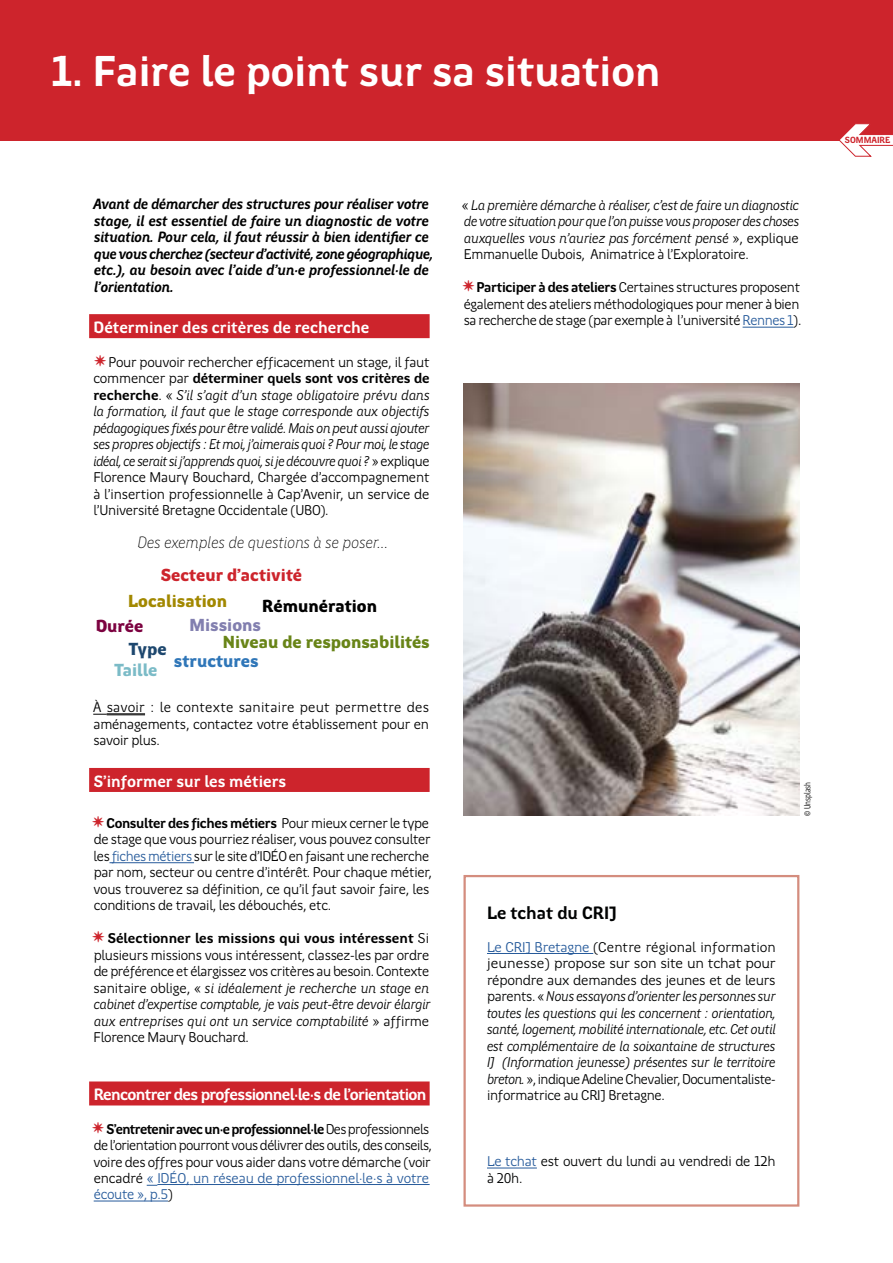
<style>
.page{position:relative;width:893px;height:1263px;background:#fff}
.page>*{position:absolute;margin:0;border:0;box-sizing:border-box;transform-origin:0 0}
.t1{font:700 43.5px "Region Bretagne New";color:#fff}
.t2{font:700 18px "Region Bretagne New";color:#010202}
.t3{font:900 17.55px "Region Bretagne New";color:#688417}
.t4{font:900 17.55px "Region Bretagne New";color:#cd242c}
.t5{font:900 17.55px "Region Bretagne New";color:#a28800}
.t6{font:900 17.55px "Region Bretagne New";color:#000}
.t7{font:900 17.55px "Region Bretagne New";color:#2f76b8}
.t8{font:900 17.55px "Region Bretagne New";color:#827faf}
.t9{font:900 17.55px "Region Bretagne New";color:#7bbbc7}
.t10{font:900 17.55px "Region Bretagne New";color:#7c0240}
.t11{font:900 17.55px "Region Bretagne New";color:#1d476e}
.t12{font:700 16.5px "Region Bretagne New";letter-spacing:-.01em;color:#fff}
.t13{font:700 16.5px "Region Bretagne New";letter-spacing:-.04em;color:#fff}
.t14{font:italic 100 16.5px "Region Bretagne New";color:#000}
.t15{font:italic 700 15px/16.5px "Region Bretagne New";letter-spacing:-.02em;color:#000}
.t16{font:14.25px/16.5px "Region Bretagne New";letter-spacing:-.025em;color:#000}
.t17{font:italic 14.25px/16.5px "Region Bretagne New";letter-spacing:-.03em;color:#000;text-align:justify}
.t18{font:italic 14.25px/16.5px "Region Bretagne New";letter-spacing:-.02em;color:#010202;text-align:justify}
.t19{font:14.25px/16.5px "Region Bretagne New";letter-spacing:-.02em;color:#010202}
.t20{font:9px "Region Bretagne Cond New";color:#000}
.t21{font:700 9px "Region Bretagne New";color:#cd242c}
.s1{font-weight:700;font-style:normal;font-size:18px;color:#cd242c}
.s2{font-style:normal}
.s3{font-weight:700;font-style:normal}
.s4{font-weight:700;font-size:18px;color:#cd242c}
.s5{font-weight:700}
.s6{color:#275b9b}
.s7{font-style:italic}
.s8{font-style:normal;color:#275b9b}
</style>
<div class="page">
<div style="left:0;top:0;width:893px;height:140px;background:#cd242c"></div>
<div style="left:89px;top:314px;width:341px;height:24px;background:#cd242c"></div>
<svg style="left:93px;top:714px;width:14px;height:1px"></svg>
<hr style="left:107px;top:713px;width:38px;height:1px;background:#000">
<hr style="left:107px;top:714px;width:38px;height:1px;background:#000">
<div style="left:89px;top:768px;width:341px;height:24px;background:#cd242c"></div>
<hr style="left:110px;top:862px;width:84px;height:1px;background:#275b9b">
<div style="left:89px;top:1081px;width:341px;height:24px;background:#cd242c"></div>
<hr style="left:157px;top:1184px;width:32px;height:1px;background:#275b9b">
<hr style="left:193px;top:1184px;width:237px;height:1px;background:#275b9b">
<hr style="left:94px;top:1200px;width:74px;height:1px;background:#275b9b">
<hr style="left:743px;top:327px;width:50px;height:1px;background:#275b9b">
<hr style="left:487px;top:953px;width:106px;height:1px;background:#275b9b">
<hr style="left:487px;top:1167px;width:50px;height:1px;background:#275b9b">
<div style="left:463px;top:875px;width:336px;height:331px;border:2px solid #d48d7e"></div>
<img style="left:463px;top:384px;width:336px;height:432px">
<svg style="left:838px;top:123px;width:55px;height:34px"></svg>
<h1 class="t1" style="left:51px;top:48px;width:611px">1. Faire le point sur sa situation</h1>
<p class="t15" style="left:94px;top:196px;width:342px">Avant de démarcher des structures pour réaliser votre stage, il est essentiel de faire un diagnostic de votre situation. Pour cela, il faut réussir à bien identifier ce que vous cherchez (secteur d’activité, zone géographique, etc.), au besoin avec l’aide d’un·e professionnel·le de l’orientation.</p>
<p class="t12" style="left:94px;top:318px;width:277px">Déterminer des critères de recherche</p>
<p class="t17" style="left:93px;top:354px;width:338px"><span class="s1">k</span><span class="s2">Pour pouvoir rechercher efficacement un stage, il faut commencer par</span> <span class="s3">déterminer quels sont vos critères de recherche</span><span class="s2">. «</span> S’il s’agit d’un stage obligatoire prévu dans la formation, il faut que le stage corresponde aux objectifs pédagogiques fixés pour être validé. Mais on peut aussi ajouter ses propres objectifs : Et moi, j’aimerais quoi ? Pour moi, le stage idéal, ce serait si j’apprends quoi, si je découvre quoi ? <span class="s2">» explique Florence Maury Bouchard, Chargée d’accompagnement à l’insertion professionnelle à Cap’Avenir, un service de l’Université Bretagne Occidentale (UBO).</span></p>
<p class="t14" style="left:137px;top:533px;width:252px">Des exemples de questions à se poser...</p>
<p class="t4" style="left:161px;top:566px;width:143px">Secteur d’activité</p>
<p class="t5" style="left:128px;top:591px;width:101px">Localisation</p>
<p class="t6" style="left:262px;top:596px;width:116px">Rémunération</p>
<p class="t10" style="left:96px;top:616px;width:49px">Durée</p>
<p class="t8" style="left:189px;top:615px;width:73px">Missions</p>
<p class="t11" style="left:128px;top:639px;width:40px">Type</p>
<p class="t9" style="left:114px;top:660px;width:45px">Taille</p>
<p class="t3" style="left:223px;top:632px;width:209px">Niveau de responsabilités</p>
<p class="t7" style="left:174px;top:652px;width:86px">structures</p>
<p class="t16" style="left:93px;top:700px;width:337px;text-align:justify">À savoir : le contexte sanitaire peut permettre des aménagements, contactez votre établissement pour en savoir plus.</p>
<p class="t12" style="left:94px;top:772px;width:194px">S’informer sur les métiers</p>
<p class="t16" style="left:92px;top:815px;width:342px"><span class="s4">k</span><span class="s5">Consulter des fiches métiers</span> Pour mieux cerner le type de stage que vous pourriez réaliser, vous pouvez consulter les <span class="s6">fiches métiers</span> sur le site d’IDÉO en faisant une recherche par nom, secteur ou centre d’intérêt. Pour chaque métier, vous trouverez sa définition, ce qu’il faut savoir faire, les conditions de travail, les débouchés, etc.</p>
<p class="t16" style="left:92px;top:931px;width:341px;text-align:justify"><span class="s4">k</span> <span class="s5">Sélectionner les missions qui vous intéressent</span> Si plusieurs missions vous intéressent, classez-les par ordre de préférence et élargissez vos critères au besoin. Contexte sanitaire oblige, « <span class="s7">si idéalement je recherche un stage en cabinet d’expertise comptable, je vais peut-être devoir élargir aux entreprises qui ont un service comptabilité</span> » affirme Florence Maury Bouchard.</p>
<p class="t13" style="left:94px;top:1085px;width:334px">Rencontrer des professionnel·le·s de l’orientation</p>
<p class="t16" style="left:92px;top:1121px;width:342px"><span class="s4">k</span><span class="s5">S’entretenir avec un·e professionnel·le</span> Des professionnels de l’orientation pourront vous délivrer des outils, des conseils, voire des offres pour vous aider dans votre démarche (voir encadré <span class="s6">« IDÉO, un réseau de professionnel·le·s à votre écoute », p.5</span>)</p>
<p class="t17" style="left:462px;top:197px;width:339px"><span class="s2">«</span> La première démarche à réaliser, c’est de faire un diagnostic de votre situation pour que l’on puisse vous proposer des choses auxquelles vous n’auriez pas forcément pensé <span class="s2">», explique Emmanuelle Dubois, Animatrice à l’Exploratoire.</span></p>
<p class="t16" style="left:462px;top:280px;width:341px"><span class="s4">k</span><span class="s5">Participer à des ateliers</span> Certaines structures proposent également des ateliers méthodologiques pour mener à bien sa recherche de stage (par exemple à l’université <span class="s6">Rennes 1</span>).</p>
<p class="t20" style="left:802px;top:816px;width:35px;rotate:-90deg">© Unsplash</p>
<p class="t2" style="left:487px;top:903px;width:131px">Le tchat du CRIJ</p>
<p class="t18" style="left:487px;top:939px;width:290px"><span class="s8">Le CRIJ Bretagne</span> <span class="s2">(Centre régional information jeunesse) propose sur son site un tchat pour répondre aux demandes des jeunes et de leurs parents. «</span> Nous essayons d’orienter les personnes sur toutes les questions qui les concernent : orientation, santé, logement, mobilité internationale, etc. Cet outil est complémentaire de la soixantaine de structures IJ (Information jeunesse) présentes sur le territoire breton. <span class="s2">», indique Adeline Chevalier, Documentaliste&shy;informatrice au CRIJ Bretagne.</span></p>
<p class="t19" style="left:487px;top:1153px;width:290px"><span class="s6">Le tchat</span> est ouvert du lundi au vendredi de 12h à 20h.</p>
<p class="t21" style="left:845px;top:135px;width:47px">SOMMAIRE</p>
</div>
